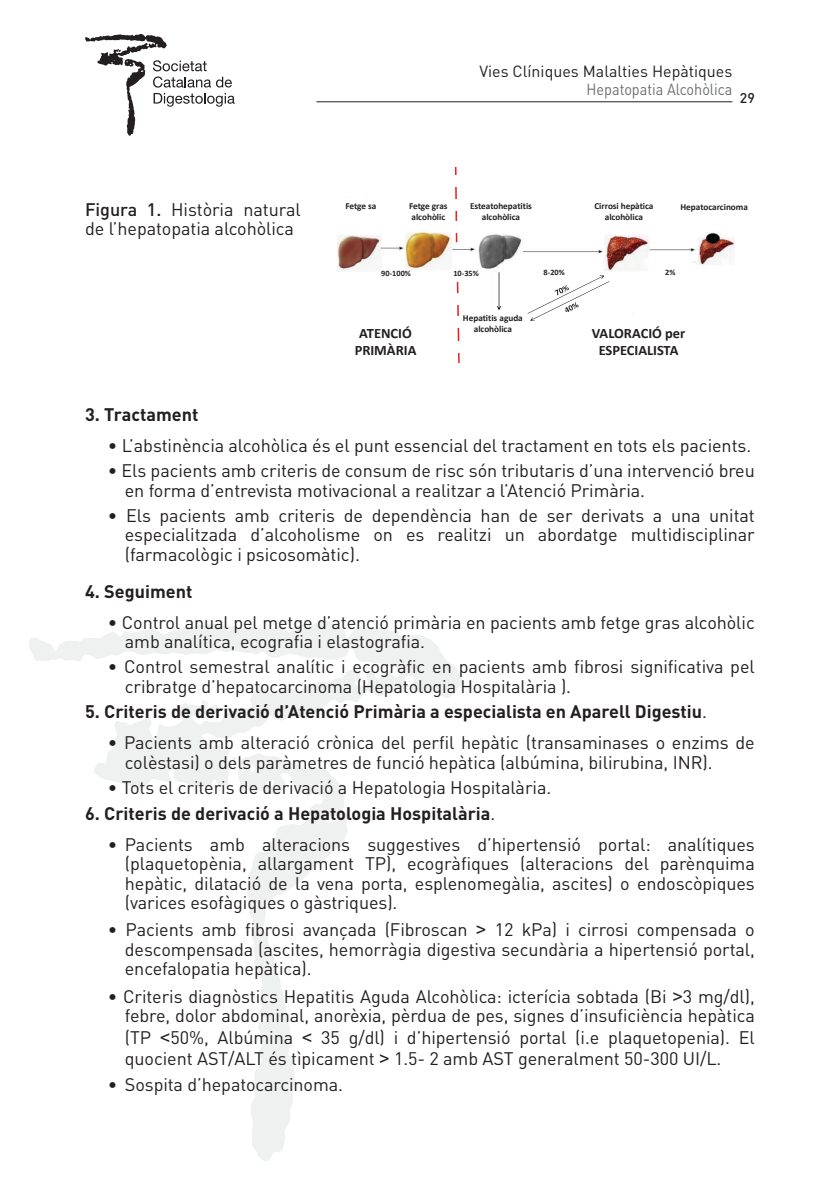
<style>
.page{position:relative;width:840px;height:1191px;background:#fff}
.page>*{position:absolute;margin:0;border:0;box-sizing:border-box;transform-origin:0 0}
._1_hd{font:18px/19.6px "DIN";letter-spacing:-.005em;color:#231f20}
._1_hd-2{font:700 18px "DIN";color:#231f20}
.t1{font:16px "DIN";color:#231f20}
.t2{font:16px "DIN";color:#6d6f71;scale:.9 1}
.t3{font:700 14.4px/17.2px "Calibri";color:#231f20;text-align:center}
.t4{font:500 14px "DIN";color:#231f20}
.t5{font:700 9.2px/11px "Calibri";letter-spacing:-.005em;color:#231f20;text-align:center}
.t6{font:700 8.2px "Calibri";color:#231f20}
.s1{font-weight:500}
.s2{font-weight:400}
.s3{font-family:"Arial"}
</style>
<div class="page">
<hr style="left:316px;top:101px;width:416px;height:1px;background:#231f20">
<svg style="left:29px;top:621px;width:433px;height:540px"></svg>
<svg style="left:85px;top:34px;width:149px;height:102px"></svg>
<img style="left:338px;top:232px;width:396px;height:83px">
<div style="left:524px;top:263px;width:69px;height:50px;background:#fff"></div>
<div style="left:458px;top:310px;width:69px;height:28px;background:#fff"></div>
<div style="left:603px;top:311px;width:27px;height:17px;background:#fff"></div>
<div style="left:617px;top:272px;width:6px;height:41px;background:#fff"></div>
<div style="left:675px;top:263px;width:19px;height:25px;background:#fff"></div>
<div style="left:623px;top:280px;width:53px;height:32px;background:#fff"></div>
<svg style="left:496px;top:272px;width:5px;height:38px"></svg>
<hr style="left:492px;top:272px;width:4px;height:39px;background:#fff">
<div style="left:666px;top:276px;width:15px;height:5px;background:#fff"></div>
<svg style="left:527px;top:275px;width:82px;height:46px"></svg>
<svg style="left:454px;top:167px;width:4px;height:77px"></svg>
<svg style="left:455px;top:280px;width:5px;height:83px"></svg>
<div style="left:451px;top:175px;width:8px;height:12px;background:#fff"></div>
<div style="left:452px;top:199px;width:7px;height:11px;background:#fff"></div>
<div style="left:452px;top:222px;width:7px;height:11px;background:#fff"></div>
<div style="left:454px;top:293px;width:8px;height:11px;background:#fff"></div>
<div style="left:453px;top:316px;width:8px;height:12px;background:#fff"></div>
<div style="left:454px;top:341px;width:8px;height:12px;background:#fff"></div>
<div style="left:581px;top:320px;width:113px;height:43px;background:#fff"></div>
<p class="_1_hd" style="left:85px;top:199px;width:217px"><span class="s1">Figura 1.</span> Història natural de l’hepatopatia alcohòlica</p>
<p class="t1" style="left:479px;top:61px;width:254px">Vies Clíniques Malalties Hepàtiques</p>
<p class="t2" style="left:586px;top:79px;width:163px">Hepatopatia Alcohòlica</p>
<p class="t4" style="left:739px;top:89px;width:16px">29</p>
<p class="t5" style="left:345px;top:200px;width:33px">Fetge sa</p>
<p class="t5" style="left:409px;top:200px;width:40px;text-align:left">Fetge gras alcohòlic</p>
<p class="t5" style="left:470px;top:200px;width:63px">Esteatohepatitis alcohòlica</p>
<p class="t5" style="left:594px;top:201px;width:61px">Cirrosi hepàtica alcohòlica</p>
<p class="t5" style="left:680px;top:201px;width:69px">Hepatocarcinoma</p>
<p class="t6" style="left:381px;top:268px;width:31px">90-100%</p>
<p class="t6" style="left:453px;top:268px;width:27px">10-35%</p>
<p class="t6" style="left:543px;top:267px;width:23px">8-20%</p>
<p class="t6" style="left:664px;top:267px;width:12px">2%</p>
<p class="t5" style="left:462px;top:312px;width:61px">Hepatitis aguda alcohòlica</p>
<p class="t3" style="left:354px;top:324px;width:63px">ATENCIÓ<br>PRIMÀRIA</p>
<p class="t3" style="left:591px;top:324px;width:95px">VALORACIÓ per<br>ESPECIALISTA</p>
<p class="_1_hd-2" style="left:85px;top:403px;width:115px">3. Tractament</p>
<p class="_1_hd" style="left:108px;top:435px;width:644px">• L’abstinència alcohòlica és el punt essencial del tractament en tots els pacients.</p>
<p class="_1_hd" style="left:125px;top:460px;width:631px;text-indent:-17px">• Els pacients amb criteris de consum de risc són tributaris d’una intervenció breu en forma d’entrevista motivacional a realitzar a l’Atenció Primària.</p>
<p class="_1_hd" style="left:125px;top:505px;width:631px;text-align:justify;text-indent:-17px">• Els pacients amb criteris de dependència han de ser derivats a una unitat especialitzada d’alcoholisme on es realitzi un abordatge multidisciplinar (farmacològic i psicosomàtic).</p>
<p class="_1_hd-2" style="left:85px;top:579px;width:109px">4. Seguiment</p>
<p class="_1_hd" style="left:125px;top:612px;width:631px;text-indent:-17px">• Control anual pel metge d’atenció primària en pacients amb fetge gras alcohòlic amb analítica, ecografia i elastografia.</p>
<p class="_1_hd" style="left:125px;top:656px;width:631px;text-indent:-17px">• Control semestral analític i ecogràfic en pacients amb fibrosi significativa pel cribratge d’hepatocarcinoma (Hepatologia Hospitalària ).</p>
<p class="_1_hd-2" style="left:85px;top:700px;width:623px">5. Criteris de derivació d’Atenció Primària a especialista en Aparell Digestiu<span class="s2">.</span></p>
<p class="_1_hd" style="left:125px;top:732px;width:631px;text-indent:-17px">• Pacients amb alteració crònica del perfil hepàtic (transaminases o enzims de colèstasi) o dels paràmetres de funció hepàtica (albúmina, bilirubina, INR).</p>
<p class="_1_hd" style="left:108px;top:777px;width:444px">• Tots el criteris de derivació a Hepatologia Hospitalària.</p>
<p class="_1_hd-2" style="left:85px;top:801px;width:411px">6. Criteris de derivació a Hepatologia Hospitalària<span class="s2">.</span></p>
<p class="_1_hd" style="left:125px;top:834px;width:631px;text-align:justify;text-indent:-17px">• Pacients amb alteracions suggestives d’hipertensió portal: analítiques (plaquetopènia, allargament TP), ecogràfiques (alteracions del parènquima hepàtic, dilatació de la vena porta, esplenomegàlia, ascites) o endoscòpiques (varices esofàgiques o gàstriques).</p>
<p class="_1_hd" style="left:125px;top:919px;width:631px;text-align:justify;text-indent:-17px">• Pacients amb fibrosi avançada (Fibroscan <span class="s3">&gt;</span> 12 kPa) i cirrosi compensada o descompensada (ascites, hemorràgia digestiva secundària a hipertensió portal, encefalopatia hepàtica).</p>
<p class="_1_hd" style="left:108px;top:986px;width:648px;text-align:right">• Criteris diagnòstics Hepatitis Aguda Alcohòlica: icterícia sobtada (Bi <span class="s3">&gt;</span>3 mg/dl), febre, dolor abdominal, anorèxia, pèrdua de pes, signes d’insuficiència hepàtica</p>
<p class="_1_hd" style="left:125px;top:1026px;width:631px;line-height:21.6px">(TP <span class="s3">&lt;</span>50%, Albúmina <span class="s3">&lt;</span> 35 g/dl) i d’hipertensió portal (i.e plaquetopenia). El quocient AST/ALT és tìpicament <span class="s3">&gt;</span> 1.5- 2 amb AST generalment 50-300 UI/L.</p>
<p class="_1_hd" style="left:108px;top:1073px;width:237px">• Sospita d’hepatocarcinoma.</p>
</div>
